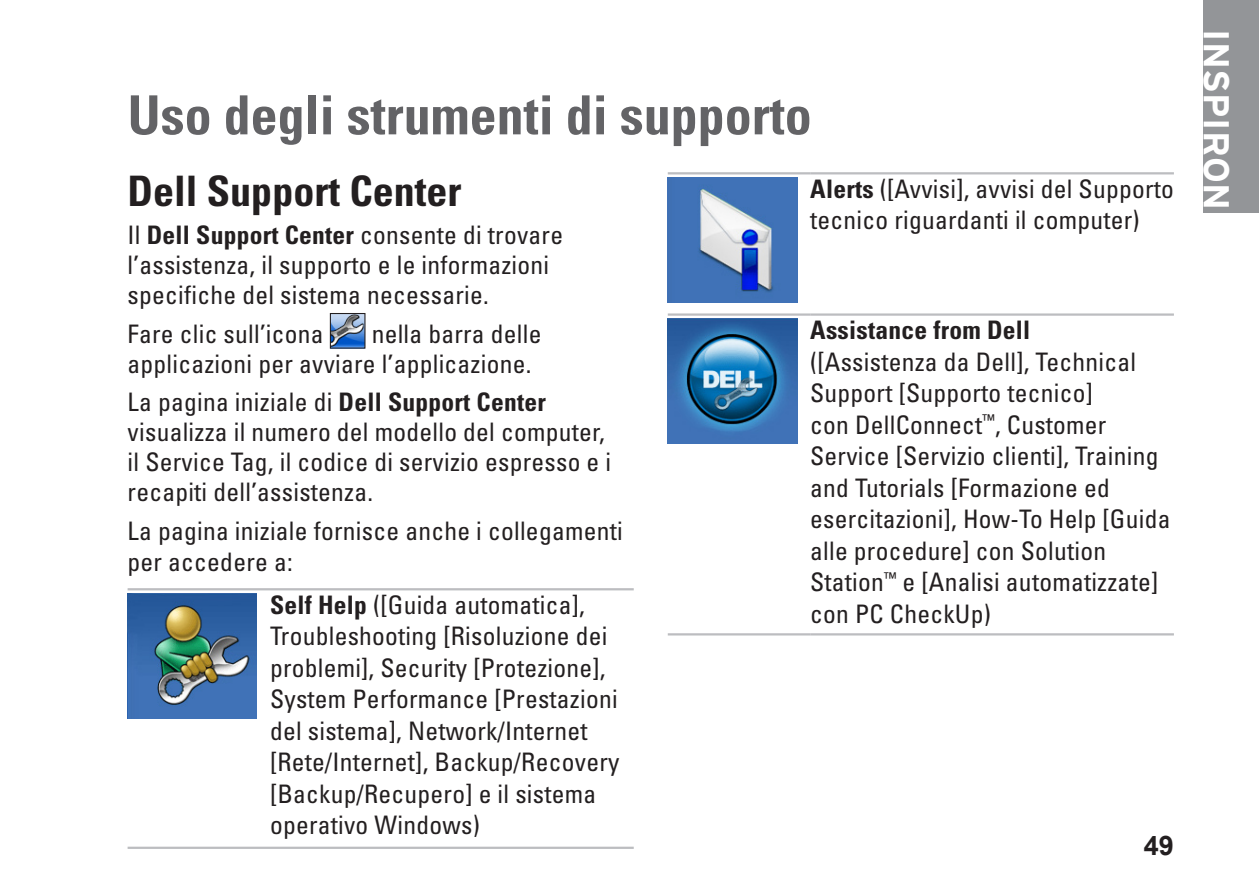
<style>
.page{position:relative;width:1259px;height:893px;background:#fff}
.page>*{position:absolute;margin:0;border:0;box-sizing:border-box;transform-origin:0 0}
.Head_1{font:700 condensed 54px "Univers";color:#636366}
.Head_2{font:700 condensed 42px "Univers";color:#231f20}
.t1{font:700 36px "Interstate";letter-spacing:.01em;color:#fff}
.t2{font:700 27px "Arial";color:#231f20}
.Paragraph{font:condensed 25.5px/31.5px "Univers";letter-spacing:.01em;color:#231f20}
.s1{font-weight:700}
</style>
<div class="page">
<div style="left:1203px;top:0;width:56px;height:213px;background:#939598"></div>
<img style="left:332px;top:315px;width:31px;height:32px">
<div style="left:330px;top:313px;width:35px;height:36px;border:1px solid #231f20"></div>
<hr style="left:128px;top:588px;width:142px;height:2px;background:#bcbdc0">
<hr style="left:270px;top:588px;width:364px;height:2px;background:#bcbdc0">
<hr style="left:128px;top:847px;width:142px;height:2px;background:#bcbdc0">
<hr style="left:270px;top:847px;width:364px;height:2px;background:#bcbdc0">
<img style="left:128px;top:593px;width:129px;height:125px">
<hr style="left:668px;top:172px;width:142px;height:2px;background:#bcbdc0">
<hr style="left:810px;top:172px;width:364px;height:2px;background:#bcbdc0">
<hr style="left:668px;top:313px;width:142px;height:3px;background:#bcbdc0">
<hr style="left:810px;top:313px;width:364px;height:3px;background:#bcbdc0">
<hr style="left:668px;top:633px;width:142px;height:2px;background:#bcbdc0">
<hr style="left:810px;top:633px;width:364px;height:2px;background:#bcbdc0">
<img style="left:668px;top:178px;width:129px;height:124px">
<img style="left:668px;top:319px;width:129px;height:124px">
<p class="Head_1" style="left:128px;top:82px;width:685px">Uso degli strumenti di supporto</p>
<p class="Head_2" style="left:128px;top:165px;width:335px">Dell Support Center</p>
<p class="Paragraph" style="left:128px;top:220px;width:437px;line-height:30px">Il <span class="s1">Dell Support Center</span> consente di trovare l’assistenza, il supporto e le informazioni specifiche del sistema necessarie.</p>
<p class="Paragraph" style="left:128px;top:317px;width:198px">Fare clic sull’icona</p>
<p class="Paragraph" style="left:128px;top:318px;width:415px;line-height:30px;text-indent:244px">nella barra delle applicazioni per avviare l’applicazione.</p>
<p class="Paragraph" style="left:128px;top:387px;width:485px;line-height:30px">La pagina iniziale di <span class="s1">Dell Support Center </span>visualizza il numero del modello del computer, il Service Tag, il codice di servizio espresso e i recapiti dell’assistenza.</p>
<p class="Paragraph" style="left:128px;top:514px;width:496px">La pagina iniziale fornisce anche i collegamenti per accedere a:</p>
<p class="Paragraph" style="left:270px;top:589px;width:351px"><span class="s1">Self Help</span> ([Guida automatica],<br>Troubleshooting [Risoluzione dei problemi], Security [Protezione],<br>System Performance [Prestazioni del sistema], Network/Internet [Rete/Internet], Backup/Recovery [Backup/Recupero] e il sistema operativo Windows)</p>
<p class="Paragraph" style="left:810px;top:173px;width:365px"><span class="s1">Alerts</span> ([Avvisi], avvisi del Supporto tecnico riguardanti il computer)</p>
<p class="Paragraph" style="left:810px;top:314px;width:362px"><span class="s1">Assistance from Dell<br></span>([Assistenza da Dell], Technical<br>Support [Supporto tecnico]<br>con DellConnect<sup>™</sup>, Customer<br>Service [Servizio clienti], Training and Tutorials [Formazione ed esercitazioni], How-To Help [Guida alle procedure] con Solution<br>Station<sup>™</sup> e [Analisi automatizzate] con PC CheckUp)</p>
<p class="t2" style="left:1144px;top:827px;width:32px">49</p>
<h3 class="t1" style="left:1236px;top:29px;width:182px;rotate:90deg">INSPIRON</h3>
</div>
